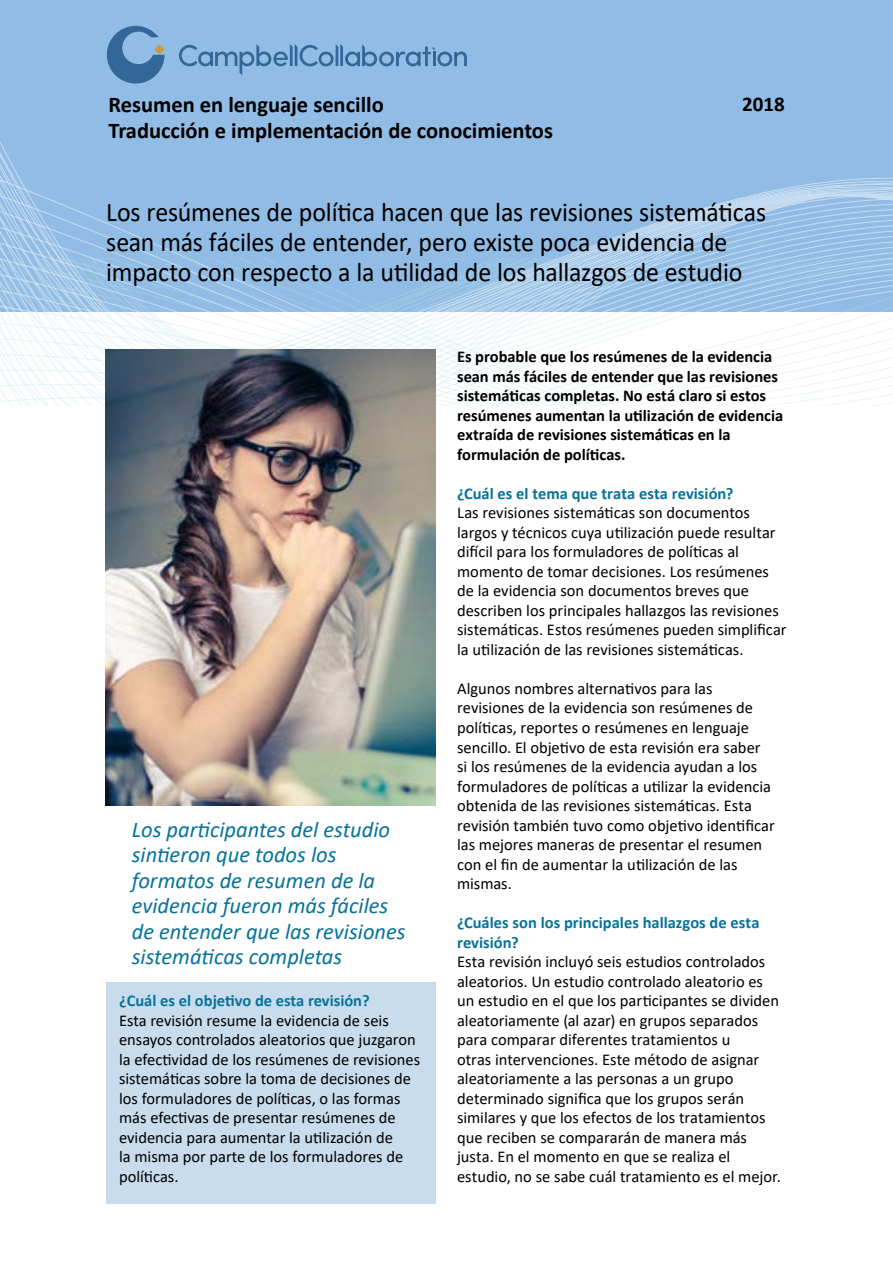
<style>
.page{position:relative;width:893px;height:1263px;background:#fff}
.page>*{position:absolute;margin:0;border:0;box-sizing:border-box;transform-origin:0 0}
.t1{font:27px/30px "Calibri";letter-spacing:-.01em;color:#000;scale:.96 1}
.t2{font:italic 22.5px/25.5px "Calibri";color:#067399}
.t3{font:700 22.5px/25.5px "Calibri";color:#000}
.t4{font:700 21px "Calibri";color:#000}
.t5{font:16.5px/19.5px "Calibri";color:#000}
.t6{font:700 16.5px/19.5px "Calibri";letter-spacing:-.005em;color:#000}
.t7{font:700 16.5px/19.5px "Calibri";color:#067399}
</style>
<div class="page">
<div style="left:106px;top:982px;width:330px;height:221px;background:#c9dced"></div>
<div style="left:0;top:0;width:893px;height:11px;background:#91bce5"></div>
<div style="left:0;top:11px;width:893px;height:14px;background:#91bce5"></div>
<div style="left:0;top:25px;width:893px;height:234px;background:#91bce5"></div>
<svg style="left:0;top:259px;width:893px;height:146px"></svg>
<img style="left:105px;top:350px;width:331px;height:456px">
<svg style="left:107px;top:26px;width:58px;height:58px;background:#6491bd"></svg>
<svg style="left:179px;top:44px;width:288px;height:31px;background:#7ba7d3"></svg>
<h2 class="t3" style="left:108px;top:92px;width:446px">Resumen en lenguaje sencillo<br>Traducción e implementación de conocimientos</h2>
<p class="t4" style="left:742px;top:89px;width:44px">2018</p>
<h1 class="t1" style="left:106px;top:196px;width:689px">Los resúmenes de política hacen que las revisiones sistemáticas sean más fáciles de entender, pero existe poca evidencia de impacto con respecto a la utilidad de los hallazgos de estudio</h1>
<h2 class="t2" style="left:132px;top:815px;width:275px">Los participantes del estudio sintieron que todos los formatos de resumen de la evidencia fueron más fáciles de entender que las revisiones sistemáticas completas</h2>
<p class="t7" style="left:119px;top:990px;width:252px">¿Cuál es el objetivo de esta revisión?</p>
<p class="t5" style="left:119px;top:1010px;width:303px">Esta revisión resume la evidencia de seis ensayos controlados aleatorios que juzgaron la efectividad de los resúmenes de revisiones sistemáticas sobre la toma de decisiones de los formuladores de políticas, o las formas más efectivas de presentar resúmenes de evidencia para aumentar la utilización de<br>la misma por parte de los formuladores de políticas.</p>
<p class="t6" style="left:457px;top:347px;width:328px">Es probable que los resúmenes de la evidencia sean más fáciles de entender que las revisiones sistemáticas completas. No está claro si estos resúmenes aumentan la utilización de evidencia extraída de revisiones sistemáticas en la formulación de políticas.</p>
<p class="t7" style="left:457px;top:483px;width:278px">¿Cuál es el tema que trata esta revisión?</p>
<p class="t5" style="left:457px;top:503px;width:331px">Las revisiones sistemáticas son documentos largos y técnicos cuya utilización puede resultar difícil para los formuladores de políticas al momento de tomar decisiones. Los resúmenes de la evidencia son documentos breves que describen los principales hallazgos las revisiones sistemáticas. Estos resúmenes pueden simplificar la utilización de las revisiones sistemáticas.</p>
<p class="t5" style="left:457px;top:678px;width:319px">Algunos nombres alternativos para las revisiones de la evidencia son resúmenes de políticas, reportes o resúmenes en lenguaje sencillo. El objetivo de esta revisión era saber si los resúmenes de la evidencia ayudan a los formuladores de políticas a utilizar la evidencia obtenida de las revisiones sistemáticas. Esta revisión también tuvo como objetivo identificar las mejores maneras de presentar el resumen con el fin de aumentar la utilización de las mismas.</p>
<p class="t7" style="left:457px;top:912px;width:304px">¿Cuáles son los principales hallazgos de esta revisión?</p>
<p class="t5" style="left:457px;top:951px;width:325px">Esta revisión incluyó seis estudios controlados aleatorios. Un estudio controlado aleatorio es un estudio en el que los participantes se dividen aleatoriamente (al azar) en grupos separados para comparar diferentes tratamientos u<br>otras intervenciones. Este método de asignar aleatoriamente a las personas a un grupo determinado significa que los grupos serán similares y que los efectos de los tratamientos que reciben se compararán de manera más justa. En el momento en que se realiza el estudio, no se sabe cuál tratamiento es el mejor.</p>
</div>
